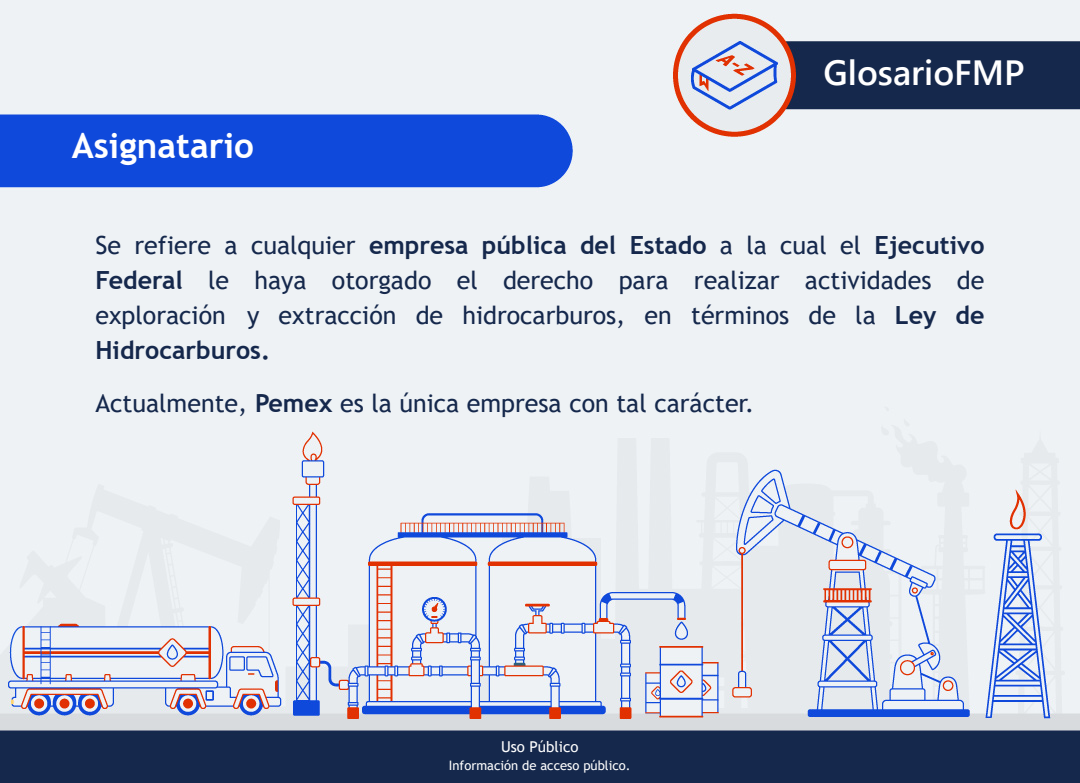
<style>
.page{position:relative;width:1080px;height:783px;background:#fff}
.page>*{position:absolute;margin:0;border:0;box-sizing:border-box;transform-origin:0 0}
.t1{font:600 35px "Segoe UI";color:#fff}
.t2{font:700 35px "Trebuchet MS";color:#fff}
.t3{font:25px/35px "Trebuchet MS";color:#15284c;text-align:justify}
.t4{font:15px "Trebuchet MS";color:#fff}
.t5{font:13px "Trebuchet MS";color:#fff}
.s1{font-weight:700}
</style>
<div class="page">
<img style="left:0;top:0;width:1080px;height:783px">
<h1 class="t2" style="left:72px;top:124px;width:184px">Asignatario</h1>
<p class="t1" style="left:823px;top:39px;width:203px">GlosarioFMP</p>
<p class="t3" style="left:95px;top:227px;width:891px">Se refiere a cualquier <span class="s1">empresa pública del Estado</span> a la cual el <span class="s1">Ejecutivo Federal</span> le haya otorgado el derecho para realizar actividades de exploración y extracción de hidrocarburos, en términos de la <span class="s1">Ley de Hidrocarburos.</span></p>
<p class="t3" style="left:95px;top:385px;width:660px">Actualmente, <span class="s1">Pemex</span> es la única empresa con tal carácter.</p>
<p class="t4" style="left:501px;top:737px;width:79px">Uso Público</p>
<p class="t5" style="left:449px;top:757px;width:183px">Información de acceso público.</p>
</div>
